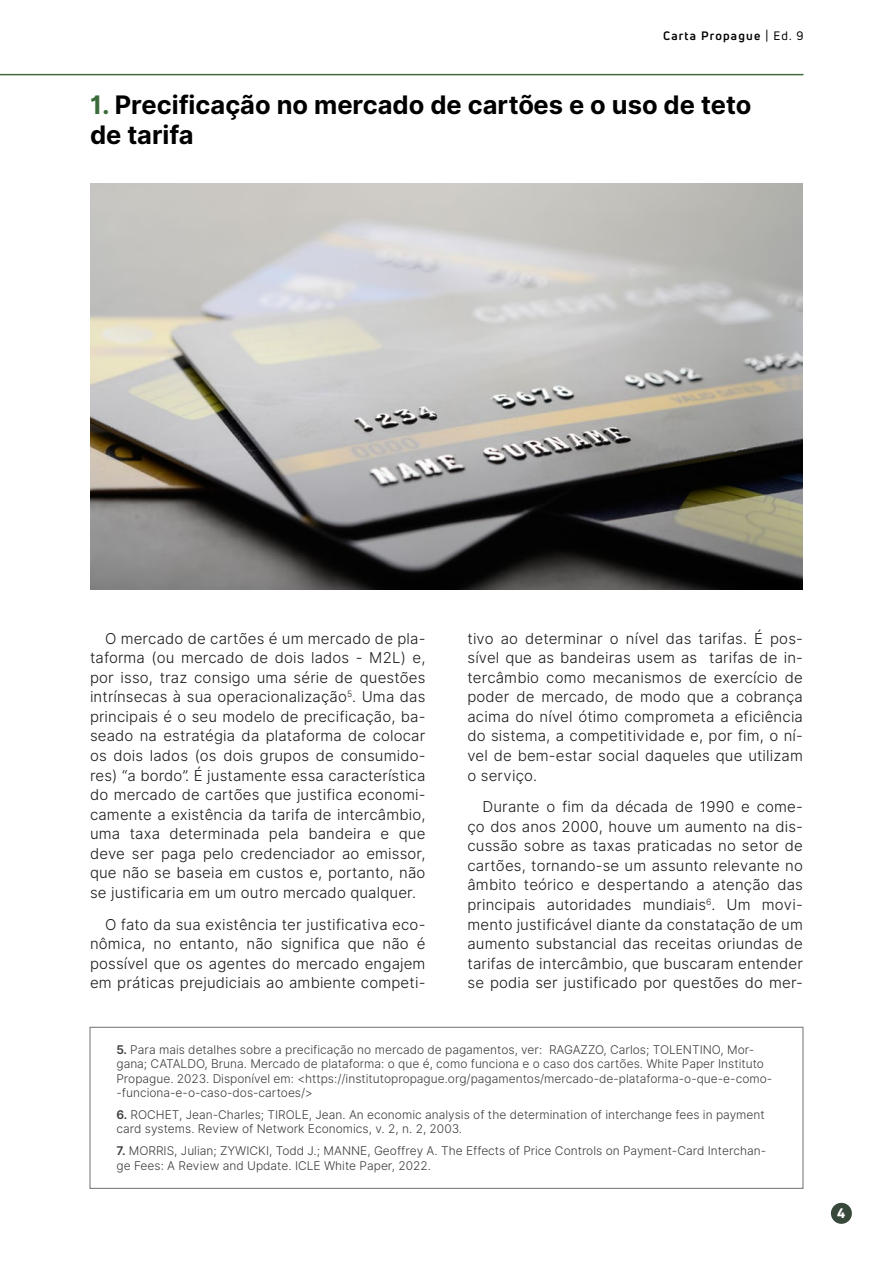
<style>
.page{position:relative;width:893px;height:1263px;background:#fff}
.page>*{position:absolute;margin:0;border:0;box-sizing:border-box;transform-origin:0 0}
.t1{font:700 25.5px/30.6px "Inter";color:#000}
.t2{font:15px/19.5px "Inter Light BETA";letter-spacing:.01em;color:#1a1a1a;text-align:justify}
.t3{font:800 13.5px "Uni Neue";color:#fff}
.t4{font:12px/14.4px "Inter Light BETA";color:#3a3b3b}
.t5{font:700 12px "Uni Neue";letter-spacing:.1em;color:#000}
.s1{font-weight:400}
.s2{color:#3a6b3a}
.s3{font-family:"Inter";font-weight:600}
</style>
<div class="page">
<div style="left:831px;top:1203px;width:21px;height:21px;background:#38493c;border-radius:50%"></div>
<hr style="left:0;top:74px;width:803px;height:1px;background:#3e6b3d">
<img style="left:90px;top:184px;width:713px;height:406px">
<div style="left:89px;top:1027px;width:714px;height:162px;border:1px solid #808080"></div>
<p class="t5" style="left:663px;top:28px;width:142px">Carta Propague <span class="s1">| Ed. 9</span></p>
<p class="t1" style="left:90px;top:90px;width:663px"><span class="s2">1.</span> Precificação no mercado de cartões e o uso de teto de tarifa</p>
<p class="t2" style="left:90px;top:629px;width:337px;text-indent:15px">O mercado de cartões é um mercado de pla&shy;taforma (ou mercado de dois lados - M2L) e, por isso, traz consigo uma série de questões intrínsecas à sua operacionalização<sup>5</sup>. Uma das principais é o seu modelo de precificação, ba&shy;seado na estratégia da plataforma de colocar os dois lados (os dois grupos de consumido&shy;res) “a bordo”. É justamente essa característica do mercado de cartões que justifica economi&shy;camente a existência da tarifa de intercâmbio, uma taxa determinada pela bandeira e que deve ser paga pelo credenciador ao emissor, que não se baseia em custos e, portanto, não se justificaria em um outro mercado qualquer.</p>
<p class="t2" style="left:90px;top:914px;width:337px;text-indent:15px">O fato da sua existência ter justificativa eco&shy;nômica, no entanto, não significa que não é possível que os agentes do mercado engajem em práticas prejudiciais ao ambiente competi-</p>
<p class="t2" style="left:467px;top:629px;width:337px">tivo ao determinar o nível das tarifas. É pos&shy;sível que as bandeiras usem as tarifas de in&shy;tercâmbio como mecanismos de exercício de poder de mercado, de modo que a cobrança acima do nível ótimo comprometa a eficiência do sistema, a competitividade e, por fim, o ní&shy;vel de bem-estar social daqueles que utilizam o serviço.</p>
<p class="t2" style="left:467px;top:797px;width:337px;text-indent:15px">Durante o fim da década de 1990 e come&shy;ço dos anos 2000, houve um aumento na dis&shy;cussão sobre as taxas praticadas no setor de cartões, tornando-se um assunto relevante no âmbito teórico e despertando a atenção das principais autoridades mundiais<sup>6</sup>. Um movi&shy;mento justificável diante da constatação de um aumento substancial das receitas oriundas de tarifas de intercâmbio, que buscaram entender se podia ser justificado por questões do mer-</p>
<p class="t4" style="left:116px;top:1042px;width:657px"><span class="s3">5.</span> Para mais detalhes sobre a precificação no mercado de pagamentos, ver: RAGAZZO, Carlos; TOLENTINO, Mor&shy;gana; CATALDO, Bruna. Mercado de plataforma: o que é, como funciona e o caso dos cartões. White Paper Instituto Propague. 2023. Disponível em: &lt;https://institutopropague.org/pagamentos/mercado-de-plataforma-o-que-e-como--funciona-e-o-caso-dos-cartoes/&gt;</p>
<p class="t4" style="left:116px;top:1107px;width:650px"><span class="s3">6.</span> ROCHET, Jean-Charles; TIROLE, Jean. An economic analysis of the determination of interchange fees in payment card systems. Review of Network Economics, v. 2, n. 2, 2003.</p>
<p class="t4" style="left:116px;top:1144px;width:651px"><span class="s3">7.</span> MORRIS, Julian; ZYWICKI, Todd J.; MANNE, Geoffrey A. The Effects of Price Controls on Payment-Card Interchan&shy;ge Fees: A Review and Update. ICLE White Paper, 2022.</p>
<p class="t3" style="left:837px;top:1204px;width:10px">4</p>
</div>
